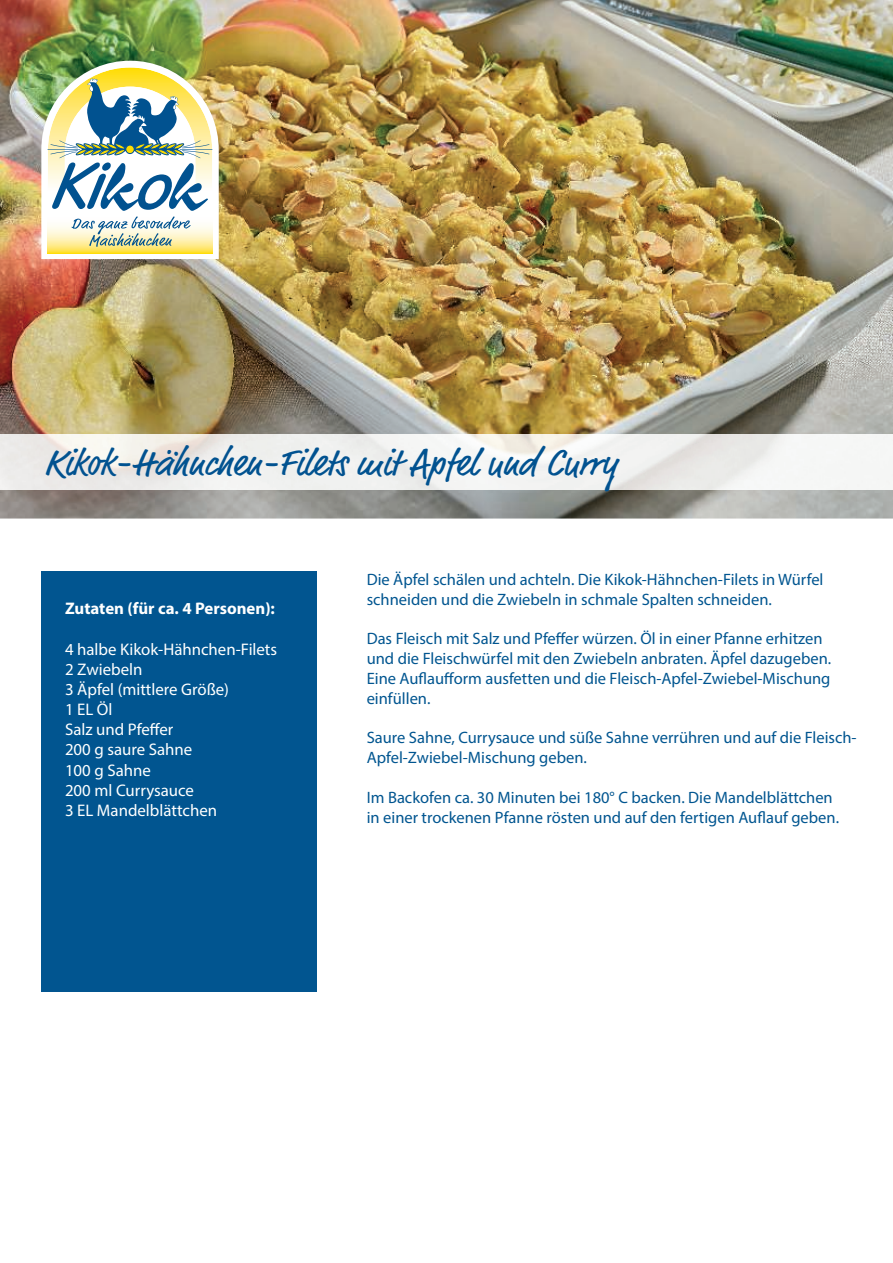
<style>
.page{position:relative;width:893px;height:1263px;background:#fff}
.page>*{position:absolute;margin:0;border:0;box-sizing:border-box;transform-origin:0 0}
.t1{font:37.5px "Market Web";color:#015290}
.t2{font:16.8px/20.2px "Myriad Pro";color:#fff}
.t3{font:700 16.8px "Myriad Pro";color:#fff}
.t4{font:16.5px/19.8px "Myriad Pro";color:#015590}
</style>
<div class="page">
<img style="left:0;top:0;width:893px;height:518px">
<div style="left:42px;top:571px;width:275px;height:420px;background:#015590"></div>
<img style="left:41px;top:61px;width:178px;height:198px">
<img style="left:0;top:434px;width:893px;height:56px">
<h1 class="t1" style="left:44px;top:444px;width:574px">Kikok-Hähnchen-Filets mit Apfel und Curry</h1>
<p class="t3" style="left:65px;top:602px;width:211px">Zutaten (für ca. 4 Personen):</p>
<p class="t2" style="left:65px;top:639px;width:214px">4 halbe Kikok-Hähnchen-Filets<br>2 Zwiebeln<br>3 Äpfel (mittlere Größe)<br>1 EL Öl<br>Salz und Pfeffer<br>200 g saure Sahne<br>100 g Sahne<br>200 ml Currysauce<br>3 EL Mandelblättchen</p>
<p class="t4" style="left:367px;top:570px;width:458px">Die Äpfel schälen und achteln. Die Kikok-Hähnchen-Filets in Würfel schneiden und die Zwiebeln in schmale Spalten schneiden.</p>
<p class="t4" style="left:367px;top:629px;width:466px">Das Fleisch mit Salz und Pfeffer würzen. Öl in einer Pfanne erhitzen und die Fleischwürfel mit den Zwiebeln anbraten. Äpfel dazugeben.<br>Eine Auflaufform ausfetten und die Fleisch-Apfel-Zwiebel-Mischung einfüllen.</p>
<p class="t4" style="left:367px;top:728px;width:491px">Saure Sahne, Currysauce und süße Sahne verrühren und auf die Fleisch-<br>Apfel-Zwiebel-Mischung geben.</p>
<p class="t4" style="left:367px;top:788px;width:474px">Im Backofen ca. 30 Minuten bei 180° C backen. Die Mandelblättchen in einer trockenen Pfanne rösten und auf den fertigen Auflauf geben.</p>
</div>
